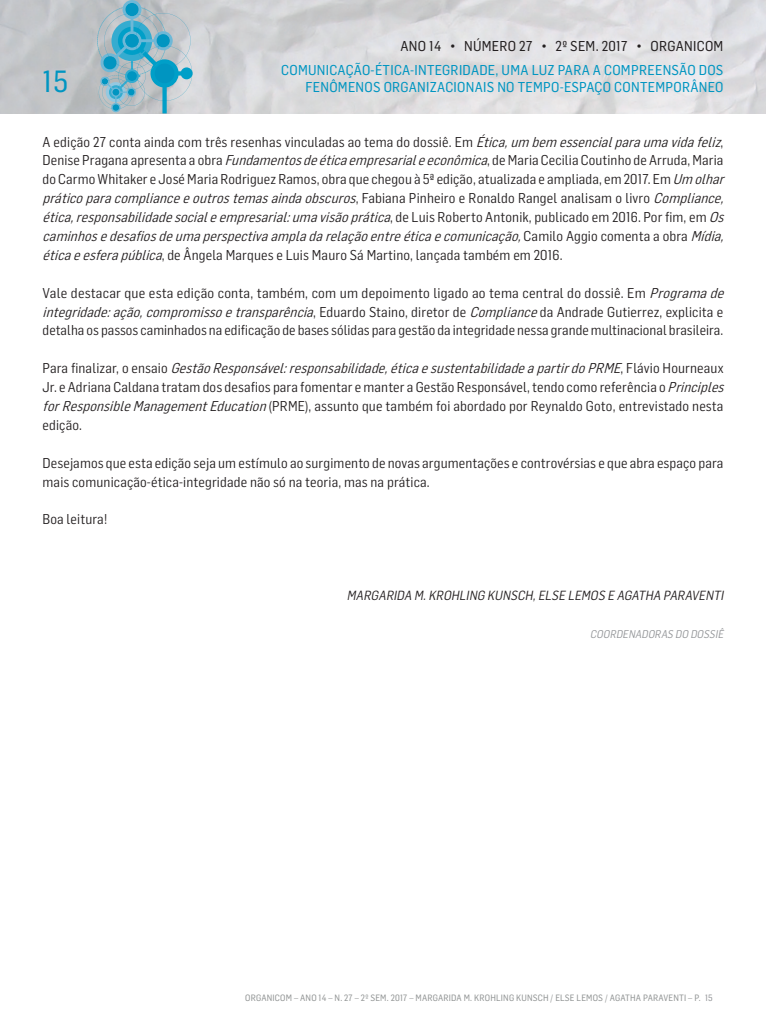
<style>
.page{position:relative;width:766px;height:1021px;background:#fff}
.page>*{position:absolute;margin:0;border:0;box-sizing:border-box;transform-origin:0 0}
.t1{font:30px "Flama Semicondensed Basic";color:#0095c1}
.Texto{font:14px/18.9px "Flama Semicondensed";letter-spacing:.01em;color:#231f20}
.t2{font:14px/16.8px "Flama Semicondensed Basic";letter-spacing:.02em;color:#0095c1;text-align:right}
.t3{font:14px "Flama Semicondensed Basic";letter-spacing:.02em;color:#231f20}
.Assinatura{font:italic 13px "Flama Semicondensed";color:#231f20}
.Ass_cargo{font:italic 11px "Flama Semicondensed";color:#939598}
.t4{font:9px "Flama Semicondensed Basic";letter-spacing:.02em;color:#929595}
.s1{font-style:italic}
.s2{color:#939598}
</style>
<div class="page">
<img style="left:0;top:0;width:765px;height:113px">
<svg style="left:97px;top:0;width:95px;height:113px;background:#8ab9c8"></svg>
<h1 class="t1" style="left:43px;top:62px;width:27px">15</h1>
<p class="t3" style="left:400px;top:37px;width:324px">ANO 14 • NÚMERO 27 • 2º SEM. 2017 • ORGANICOM</p>
<p class="t2" style="left:281px;top:61px;width:443px">COMUNICAÇÃO-ÉTICA-INTEGRIDADE, UMA LUZ PARA A COMPREENSÃO DOS<br>FENÔMENOS ORGANIZACIONAIS NO TEMPO-ESPAÇO CONTEMPORÂNEO</p>
<p class="Texto" style="left:43px;top:131px;width:686px">A edição 27 conta ainda com três resenhas vinculadas ao tema do dossiê. Em <span class="s1">Ética,um bem essencialparaumavidafeliz</span>, Denise Pragana apresenta a obra <span class="s1">Fundamentosdeéticaempresarialeeconômica</span>, de Maria Cecilia Coutinho de Arruda, Maria do Carmo Whitaker e José Maria Rodriguez Ramos, obra que chegou à 5ª edição, atualizada e ampliada, em 2017. Em <span class="s1">Um olhar práticoparacomplianceeoutrostemasaindaobscuros</span>, F a b i a n a P i n h e i r o e R o n a l d o R a n g e l a n a l i s a m o l i v r o <span class="s1">Compliance, ética,responsabilidadesocialeempresarial:umavisãoprática</span>, d e L u i s R o b e r t o A n t o n i k , p u b l i c a d o e m 2 0 1 6 . P o r fi m , e m <span class="s1">Os caminhosedesafiosdeumaperspectivaampladarelaçãoentreéticaecomunicação,</span>C a m i l o A g g i o c o m e n t a a o b r a <span class="s1">Mídia, éticaeesferapública</span>, de Ângela Marques e Luis Mauro Sá Martino, lançada também em 2016.</p>
<p class="Texto" style="left:43px;top:282px;width:686px">Vale destacar que esta edição conta, também, com um depoimento ligado ao tema central do dossiê. Em <span class="s1">Programade integridade:ação,compromissoetransparência</span>, E d u a r d o S t a i n o , d i r e t o r d e <span class="s1">Compliance</span>d a A n d r a d e G u t i e r r e z , e x p l i c i t a e detalha os passos caminhados na edificação de bases sólidas para gestão da integridade nessa grande multinacional brasileira.</p>
<p class="Texto" style="left:43px;top:358px;width:686px">P a r a fi n a l i z a r , o e n s a i o <span class="s1">GestãoResponsável:responsabilidade,éticaesustentabilidadeapartirdoPRME</span>, F l á v i o H o u r n e a u x Jr. e Adriana Caldana tratam dos desafios para fomentar e manter a Gestão Responsável, tendo como referência o <span class="s1">Principles forResponsibleManagementEducation</span>(PRME), assunto que também foi abordado por Reynaldo Goto, entrevistado nesta edição.</p>
<p class="Texto" style="left:43px;top:452px;width:682px">Desejamos que esta edição seja um estímulo ao surgimento de novas argumentações e controvérsias e que abra espaço para mais comunicação-ética-integridade não só na teoria, mas na prática.</p>
<p class="Texto" style="left:43px;top:509px;width:66px">Boa leitura!</p>
<p class="Assinatura" style="left:347px;top:587px;width:381px">MARGARIDA M.KROHLING KUNSCH,ELSE LEMOS E AGATHA PARAVENTI</p>
<p class="Ass_cargo" style="left:590px;top:626px;width:137px">COORDENADORAS DO DOSSIÊ</p>
<p class="t4" style="left:245px;top:992px;width:469px">ORGANICOM – ANO 14 – N. 27 – 2º SEM. 2017 – MARGARIDA M. KROHLING KUNSCH / ELSE LEMOS / AGATHA PARAVENTI – P. <span class="s2">15</span></p>
</div>
